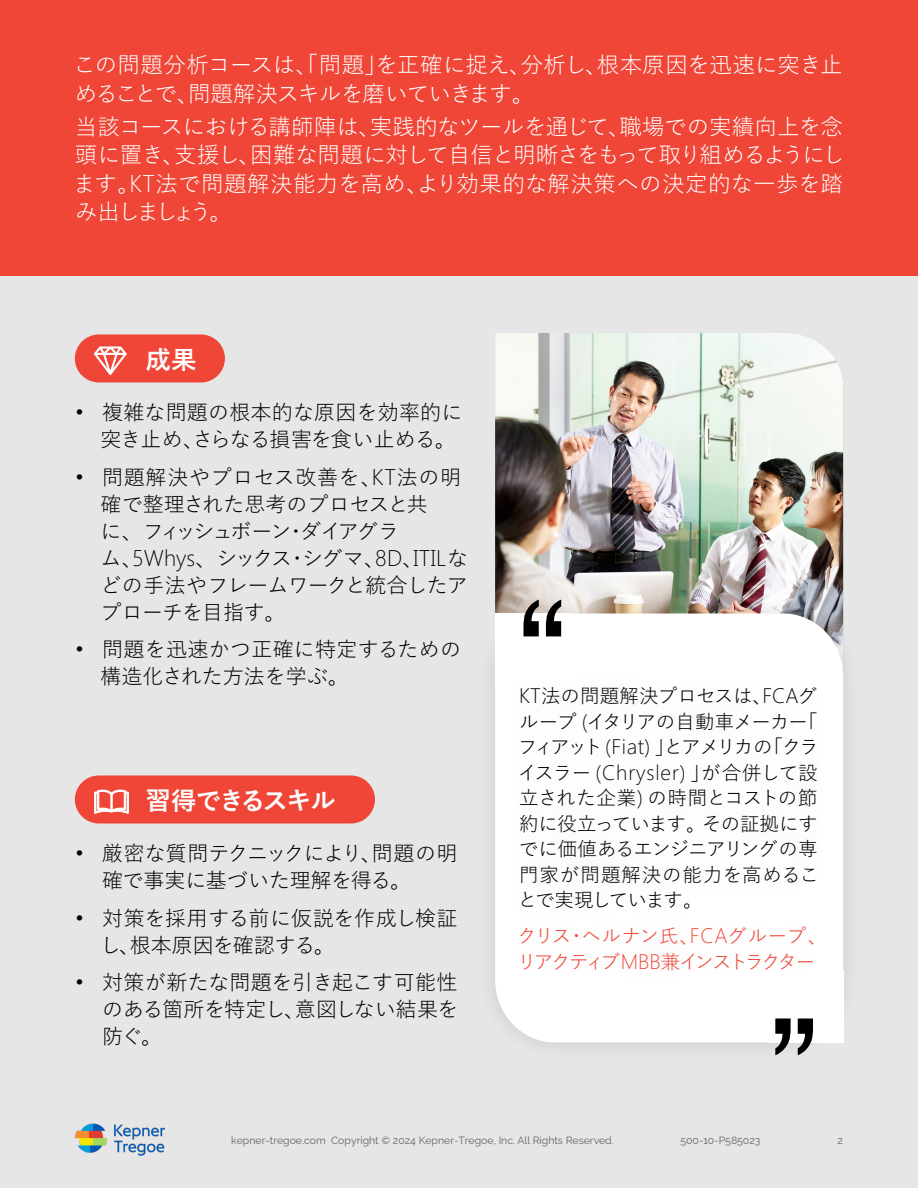
<style>
.page{position:relative;width:918px;height:1188px;background:#e5e6e5}
.page>*{position:absolute;margin:0;border:0;box-sizing:border-box;transform-origin:0 0}
.t1{font:700 25.5px "Yu Gothic";letter-spacing:-.065em;color:#fff}
.t2{font:22.5px/28.5px "Yu Gothic";letter-spacing:-.01em;color:#fff}
.t3{font:21px/27px "Yu Gothic";color:#000}
.t4{font:19.5px/25.5px "Yu Gothic";color:#000;text-align:justify}
.t5{font:19.5px/25.5px "Yu Gothic";letter-spacing:-.07em;color:#ef4637}
.t6{font:100 10.5px "Raleway";color:#636366}
.t7{font:100 10.5px "Raleway";color:#636367}
</style>
<div class="page">
<img style="left:75px;top:1123px;width:90px;height:32px">
<div style="left:0;top:0;width:918px;height:276px;background:#ef4637"></div>
<div style="left:75px;top:334px;width:150px;height:48px;background:#ef4637;border-radius:24px"></div>
<svg style="left:94px;top:346px;width:33px;height:29px"></svg>
<div style="left:75px;top:776px;width:300px;height:48px;background:#ef4637;border-radius:24px"></div>
<svg style="left:94px;top:790px;width:35px;height:24px"></svg>
<img style="left:495px;top:333px;width:348px;height:262px">
<div style="left:477px;top:595px;width:385px;height:466px;background:#000;opacity:.12"></div>
<div style="left:495px;top:614px;width:348px;height:429px;background:#fff;border-radius:61px"></div>
<div style="left:495px;top:614px;width:75px;height:73px;background:#fff"></div>
<div style="left:769px;top:970px;width:74px;height:72px;background:#fff"></div>
<svg style="left:775px;top:1019px;width:38px;height:36px"></svg>
<svg style="left:523px;top:600px;width:38px;height:36px"></svg>
<p class="t2" style="left:73px;top:50px;width:771px">この問題分析コースは、「問題」を正確に捉え、分析し、根本原因を迅速に突き止めることで、問題解決スキルを磨いていきます。</p>
<p class="t2" style="left:73px;top:111px;width:773px;text-align:justify">当該コースにおける講師陣は、実践的なツールを通じて、職場での実績向上を念頭に置き、支援し、困難な問題に対して自信と明晰さをもって取り組めるようにします。KT法で問題解決能力を高め、より効果的な解決策への決定的な一歩を踏み出しましょう。</p>
<p class="t1" style="left:146px;top:345px;width:52px">成果</p>
<p class="t3" style="left:101px;top:398px;width:363px;text-indent:-25px">• 複雑な問題の根本的な原因を効率的に突き止め、さらなる損害を食い止める。</p>
<p class="t3" style="left:101px;top:463px;width:369px;text-indent:-25px">• 問題解決やプロセス改善を、KT法の明確で整理された思考のプロセスと共<br>に、フィッシュボーン・ダイアグラ<br>ム、5Whys、シックス・シグマ、8D、ITILなどの手法やフレームワークと統合したアプローチを目指す。</p>
<p class="t3" style="left:101px;top:635px;width:362px;text-indent:-25px">• 問題を迅速かつ正確に特定するための構造化された方法を学ぶ。</p>
<p class="t1" style="left:146px;top:786px;width:192px">習得できるスキル</p>
<p class="t3" style="left:102px;top:839px;width:357px;text-indent:-27px">• 厳密な質問テクニックにより、問題の明確で事実に基づいた理解を得る。</p>
<p class="t3" style="left:100px;top:904px;width:359px;text-indent:-25px">• 対策を採用する前に仮説を作成し検証し、根本原因を確認する。</p>
<p class="t3" style="left:102px;top:968px;width:358px;text-align:justify;text-indent:-27px">• 対策が新たな問題を引き起こす可能性のある箇所を特定し、意図しない結果を防ぐ。</p>
<p class="t4" style="left:517px;top:682px;width:303px">KT法の問題解決プロセスは、FCAグループ（イタリアの自動車メーカー「フィアット（Fiat）」とアメリカの「クライスラー（Chrysler）」が合併して設立された企業）の時間とコストの節約に役立っています。その証拠にすでに価値あるエンジニアリングの専門家が問題解決の能力を高めることで実現しています。</p>
<p class="t5" style="left:517px;top:922px;width:312px">クリス・ヘルナン氏、FCAグループ、リアクティブMBB兼インストラクター</p>
<p class="t6" style="left:231px;top:1132px;width:384px">kepner-tregoe.com Copyright © 2024 Kepner-Tregoe, Inc. All Rights Reserved.</p>
<p class="t6" style="left:681px;top:1132px;width:81px">500-10-P585023</p>
<p class="t7" style="left:838px;top:1132px;width:7px">2</p>
</div>
